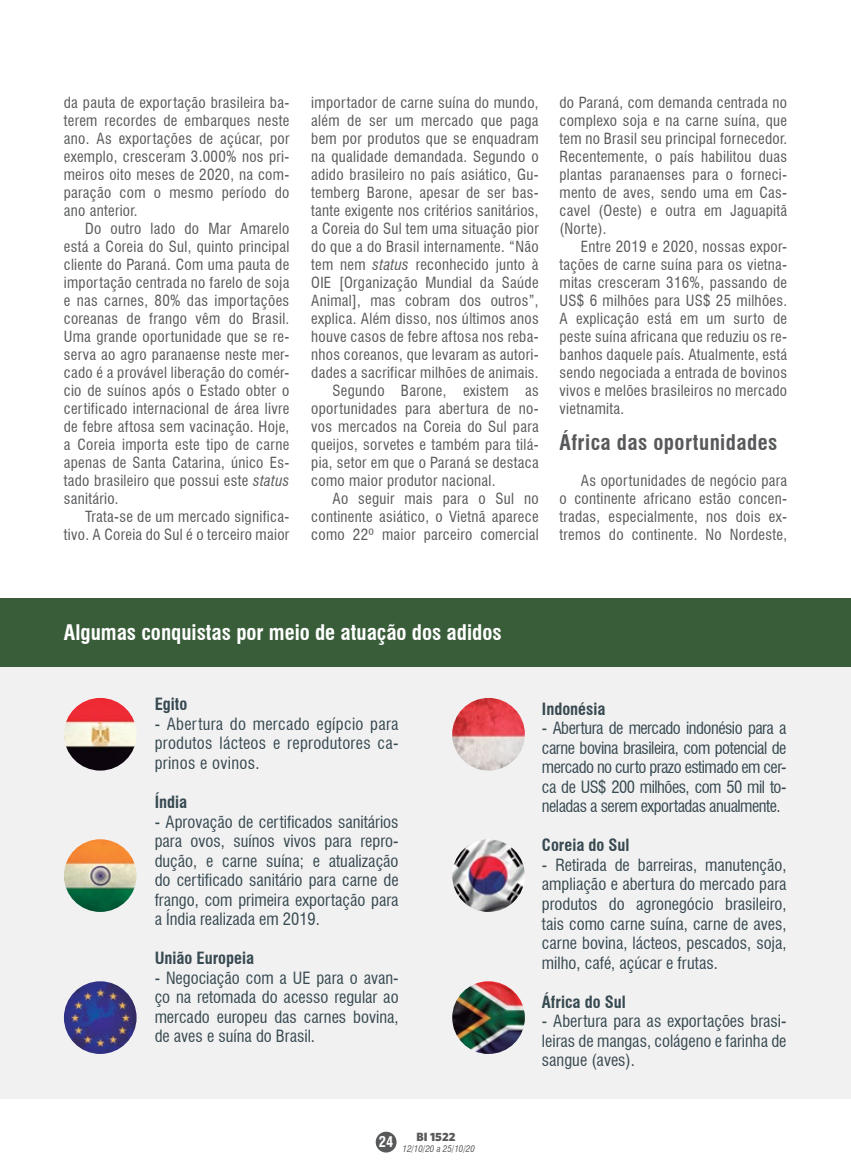
<style>
.page{position:relative;width:851px;height:1170px;background:#fff}
.page>*{position:absolute;margin:0;border:0;box-sizing:border-box;transform-origin:0 0}
.t1{font:700 condensed 21px "Swiss 721 BT";color:#fff}
.t2{font:700 condensed 21px "Swiss 721 BT";letter-spacing:.02em;color:#58595b}
.t3{font:condensed 16.5px/19.5px "Swiss 721 BT";color:#374a51;text-align:justify}
.t4{font:700 condensed 16.5px "Swiss 721 BT";color:#374a51}
.t5{font:condensed 15px/18px "Swiss 721 BT";letter-spacing:.02em;color:#58595b;text-align:justify}
.t6{font:700 condensed 14.4px "Swiss 721 BT";color:#fff}
.t7{font:900 12px "Whitney HTF";color:#58595b}
.t8{font:italic condensed 9px "Swiss 721 BT";color:#58595b}
.s1{font-style:italic}
</style>
<div class="page">
<div style="left:375px;top:1131px;width:21px;height:21px;background:#58595b;border-radius:50%"></div>
<div style="left:0;top:606px;width:850px;height:492px;background:#f2f1f2"></div>
<img style="left:64px;top:698px;width:72px;height:72px;border-radius:36px">
<img style="left:64px;top:839px;width:72px;height:72px;border-radius:36px">
<img style="left:64px;top:981px;width:72px;height:72px;border-radius:36px">
<img style="left:452px;top:698px;width:73px;height:72px;border-radius:36px">
<img style="left:452px;top:839px;width:73px;height:72px;border-radius:36px">
<img style="left:452px;top:981px;width:73px;height:72px;border-radius:36px">
<div style="left:0;top:598px;width:850px;height:69px;background:#395c39"></div>
<p class="t5" style="left:64px;top:94px;width:227px">da pauta de exportação brasileira ba&shy;terem recordes de embarques neste ano. As exportações de açúcar, por exemplo, cresceram 3.000% nos pri&shy;meiros oito meses de 2020, na com&shy;paração com o mesmo período do ano anterior.</p>
<p class="t5" style="left:64px;top:220px;width:227px;text-indent:21px">Do outro lado do Mar Amarelo está a Coreia do Sul, quinto principal cliente do Paraná. Com uma pauta de importação centrada no farelo de soja e nas carnes, 80% das importações coreanas de frango vêm do Brasil.<br>Uma grande oportunidade que se re&shy;serva ao agro paranaense neste mer&shy;cado é a provável liberação do comér&shy;cio de suínos após o Estado obter o certificado internacional de área livre de febre aftosa sem vacinação. Hoje, a Coreia importa este tipo de carne apenas de Santa Catarina, único Es&shy;tado brasileiro que possui este <span class="s1">status </span>sanitário.</p>
<p class="t5" style="left:64px;top:508px;width:227px;text-align:right">Trata-se de um mercado significa&shy;tivo. A Coreia do Sul é o terceiro maior</p>
<p class="t5" style="left:311px;top:94px;width:229px">importador de carne suína do mundo,</p>
<p class="t5" style="left:311px;top:112px;width:229px">além de ser um mercado que paga</p>
<p class="t5" style="left:311px;top:130px;width:229px">bem por produtos que se enquadram</p>
<p class="t5" style="left:311px;top:148px;width:229px">na qualidade demandada. Segundo o</p>
<p class="t5" style="left:311px;top:166px;width:229px">adido brasileiro no país asiático, Gu-</p>
<p class="t5" style="left:311px;top:184px;width:229px">temberg Barone, apesar de ser bas-</p>
<p class="t5" style="left:311px;top:202px;width:229px">tante exigente nos critérios sanitários,</p>
<p class="t5" style="left:311px;top:220px;width:229px">a Coreia do Sul tem uma situação pior</p>
<p class="t5" style="left:311px;top:238px;width:229px">do que a do Brasil internamente. “Não</p>
<p class="t5" style="left:311px;top:256px;width:229px">tem nem <span class="s1">status</span> reconhecido junto à</p>
<p class="t5" style="left:311px;top:274px;width:229px">OIE [Organização Mundial da Saúde</p>
<p class="t5" style="left:311px;top:292px;width:229px">Animal], mas cobram dos outros”,</p>
<p class="t5" style="left:311px;top:310px;width:229px">explica. Além disso, nos últimos anos</p>
<p class="t5" style="left:311px;top:328px;width:229px">houve casos de febre aftosa nos reba-</p>
<p class="t5" style="left:311px;top:346px;width:229px">nhos coreanos, que levaram as autori-</p>
<p class="t5" style="left:311px;top:364px;width:229px">dades a sacrificar milhões de animais.</p>
<p class="t5" style="left:332px;top:382px;width:208px">Segundo Barone, existem as</p>
<p class="t5" style="left:311px;top:400px;width:229px">oportunidades para abertura de no-</p>
<p class="t5" style="left:311px;top:418px;width:229px">vos mercados na Coreia do Sul para</p>
<p class="t5" style="left:311px;top:436px;width:229px">queijos, sorvetes e também para tilá-</p>
<p class="t5" style="left:311px;top:454px;width:229px">pia, setor em que o Paraná se destaca</p>
<p class="t5" style="left:311px;top:472px;width:186px">como maior produtor nacional.</p>
<p class="t5" style="left:332px;top:490px;width:207px">Ao seguir mais para o Sul no</p>
<p class="t5" style="left:311px;top:508px;width:229px">continente asiático, o Vietnã aparece</p>
<p class="t5" style="left:311px;top:526px;width:229px">como 22º maior parceiro comercial</p>
<p class="t5" style="left:559px;top:94px;width:229px">do Paraná, com demanda centrada no complexo soja e na carne suína, que tem no Brasil seu principal fornecedor.<br>Recentemente, o país habilitou duas plantas paranaenses para o forneci&shy;mento de aves, sendo uma em Cas&shy;cavel (Oeste) e outra em Jaguapitã (Norte).</p>
<p class="t5" style="left:559px;top:238px;width:229px;text-indent:21px">Entre 2019 e 2020, nossas expor&shy;tações de carne suína para os vietna&shy;mitas cresceram 316%, passando de US$ 6 milhões para US$ 25 milhões.<br>A explicação está em um surto de peste suína africana que reduziu os re&shy;banhos daquele país. Atualmente, está sendo negociada a entrada de bovinos vivos e melões brasileiros no mercado vietnamita.</p>
<h1 class="t2" style="left:559px;top:430px;width:219px">África das oportunidades</h1>
<p class="t5" style="left:559px;top:472px;width:229px;text-indent:21px">As oportunidades de negócio para o continente africano estão concen&shy;tradas, especialmente, nos dois ex&shy;tremos do continente. No Nordeste,</p>
<h1 class="t1" style="left:64px;top:620px;width:439px">Algumas conquistas por meio de atuação dos adidos</h1>
<p class="t4" style="left:155px;top:694px;width:34px">Egito</p>
<p class="t3" style="left:155px;top:714px;width:245px">- Abertura do mercado egípcio para produtos lácteos e reprodutores ca&shy;prinos e ovinos.</p>
<p class="t4" style="left:155px;top:792px;width:34px">Índia</p>
<p class="t3" style="left:155px;top:811px;width:245px">- Aprovação de certificados sanitários para ovos, suínos vivos para repro&shy;dução, e carne suína; e atualização do certificado sanitário para carne de frango, com primeira exportação para a Índia realizada em 2019.</p>
<p class="t4" style="left:155px;top:948px;width:101px">União Europeia</p>
<p class="t3" style="left:155px;top:967px;width:245px">- Negociação com a UE para o avan&shy;ço na retomada do acesso regular ao mercado europeu das carnes bovina, de aves e suína do Brasil.</p>
<p class="t6" style="left:379px;top:1133px;width:16px">24</p>
<p class="t7" style="left:416px;top:1128px;width:40px">BI 1522</p>
<p class="t8" style="left:402px;top:1143px;width:74px">12/10/20 a 25/10/20</p>
<p class="t4" style="left:542px;top:699px;width:65px">Indonésia</p>
<p class="t3" style="left:542px;top:718px;width:246px">- Abertura de mercado indonésio para a carne bovina brasileira, com potencial de mercado no curto prazo estimado em cer&shy;ca de US$ 200 milhões, com 50 mil to&shy;neladas a serem exportadas anualmente.</p>
<p class="t4" style="left:542px;top:835px;width:89px">Coreia do Sul</p>
<p class="t3" style="left:542px;top:855px;width:246px">- Retirada de barreiras, manutenção, ampliação e abertura do mercado para produtos do agronegócio brasileiro, tais como carne suína, carne de aves, carne bovina, lácteos, pescados, soja, milho, café, açúcar e frutas.</p>
<p class="t4" style="left:542px;top:991px;width:85px">África do Sul</p>
<p class="t3" style="left:542px;top:1011px;width:246px">- Abertura para as exportações brasi&shy;leiras de mangas, colágeno e farinha de sangue (aves).</p>
</div>
